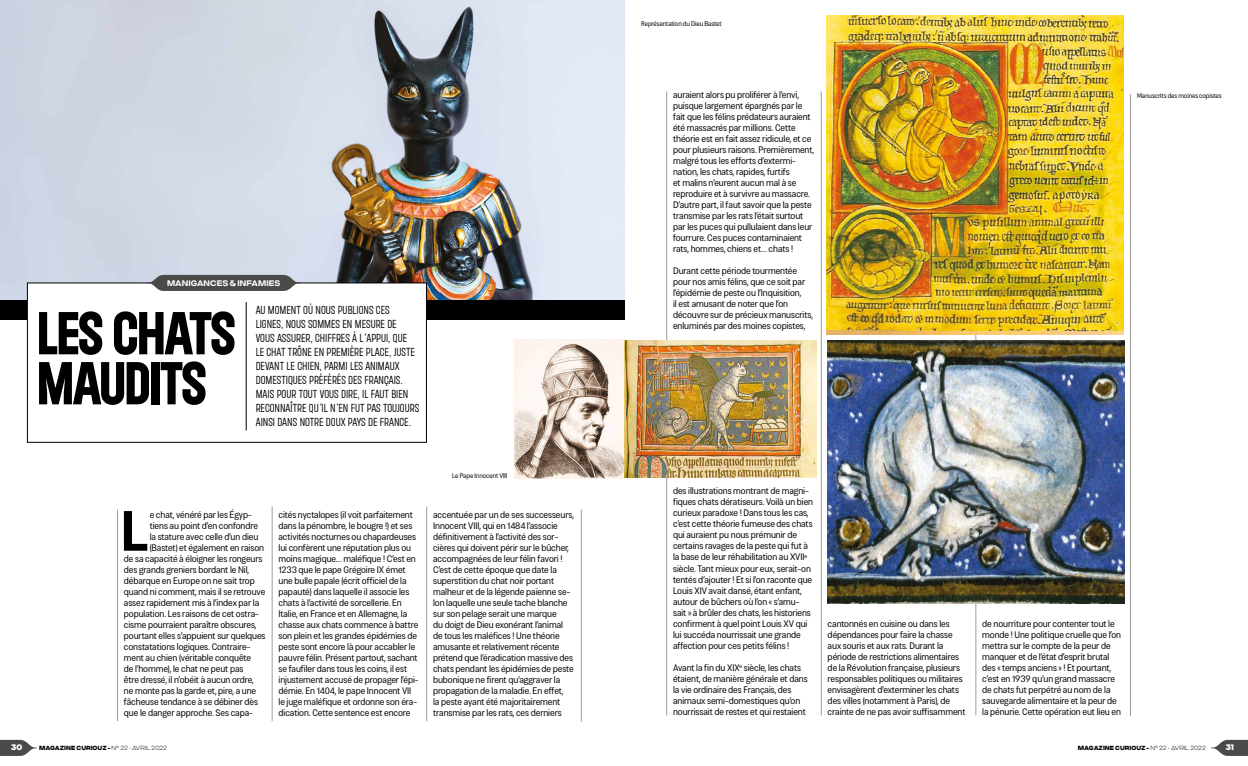
<style>
.page{position:relative;width:1248px;height:766px;background:#fff}
.page>*{position:absolute;margin:0;border:0;box-sizing:border-box;transform-origin:0 0}
.t1{font:700 65px/50px "Roundkey";letter-spacing:-.02em;color:#000}
.t2{font:700 53.9px "Cosima Core";color:#000}
.t3{font:300 12.5px/14px "Roundkey";color:#000}
.t4{font:300 9px/11px "Cosima Core";letter-spacing:-.01em;color:#000}
.t5{font:700 8.1px "Criteria CF";color:#fff}
.t6{font:8px "Criteria CF Super";color:#fff}
.t7{font:300 6.5px "Cosima Core";letter-spacing:-.015em;color:#000}
.t8{font:6px "Criteria CF Super";color:#000}
.s1{font-family:"Criteria CF";font-weight:200}
</style>
<div class="page">
<svg style="left:1211px;top:739px;width:36px;height:16px"></svg>
<svg style="left:0;top:739px;width:37px;height:16px"></svg>
<hr style="left:821px;top:91px;width:1px;height:624px;background:#9d9d9c">
<hr style="left:666px;top:91px;width:1px;height:624px;background:#9d9d9c">
<hr style="left:975px;top:91px;width:1px;height:624px;background:#9d9d9c">
<hr style="left:1130px;top:94px;width:1px;height:621px;background:#9d9d9c">
<img style="left:0;top:0;width:624px;height:300px">
<hr style="left:272px;top:506px;width:1px;height:215px;background:#9d9d9c">
<hr style="left:117px;top:509px;width:1px;height:212px;background:#9d9d9c">
<hr style="left:426px;top:506px;width:1px;height:215px;background:#9d9d9c">
<hr style="left:581px;top:509px;width:1px;height:212px;background:#9d9d9c">
<div style="left:0;top:300px;width:624px;height:20px;background:#000"></div>
<div style="left:27px;top:283px;width:399px;height:159px;background:#fff"></div>
<svg style="left:147px;top:275px;width:153px;height:16px;background:#5a5a5a"></svg>
<img style="left:826px;top:16px;width:297px;height:318px">
<img style="left:514px;top:339px;width:302px;height:139px">
<hr style="left:246px;top:302px;width:1px;height:128px;background:#000">
<img style="left:827px;top:340px;width:296px;height:263px">
<p class="t5" style="left:167px;top:276px;width:115px">MANIGANCES &amp; INFAMIES</p>
<h1 class="t1" style="left:37px;top:306px;width:200px">LES CHATS<br>MAUDITS</h1>
<p class="t3" style="left:256px;top:302px;width:165px">AU MOMENT OÙ NOUS PUBLIONS CES LIGNES, NOUS SOMMES EN MESURE DE<br>VOUS ASSURER, CHIFFRES À L’APPUI, QUE<br>LE CHAT TRÔNE EN PREMIÈRE PLACE, JUSTE DEVANT LE CHIEN, PARMI LES ANIMAUX DOMESTIQUES PRÉFÉRÉS DES FRANÇAIS.<br>MAIS POUR TOUT VOUS DIRE, IL FAUT BIEN RECONNAÎTRE QU’IL N’EN FUT PAS TOUJOURS AINSI DANS NOTRE DOUX PAYS DE FRANCE.</p>
<h2 class="t2" style="left:120px;top:493px;width:31px">L</h2>
<p class="t4" style="left:150px;top:508px;width:104px">e chat, vénéré par les Égyp-</p>
<p class="t4" style="left:150px;top:519px;width:110px">tiens au point d’en confondre</p>
<p class="t4" style="left:150px;top:530px;width:110px">la stature avec celle d’un dieu</p>
<p class="t4" style="left:150px;top:541px;width:116px">(Bastet) et également en raison</p>
<p class="t4" style="left:124px;top:552px;width:140px">de sa capacité à éloigner les rongeurs</p>
<p class="t4" style="left:124px;top:563px;width:127px">des grands greniers bordant le Nil,</p>
<p class="t4" style="left:124px;top:574px;width:132px">débarque en Europe on ne sait trop</p>
<p class="t4" style="left:124px;top:585px;width:143px">quand ni comment, mais il se retrouve</p>
<p class="t4" style="left:124px;top:596px;width:137px">assez rapidement mis à l’index par la</p>
<p class="t4" style="left:124px;top:607px;width:136px">population. Les raisons de cet ostra-</p>
<p class="t4" style="left:124px;top:618px;width:134px">cisme pourraient paraître obscures,</p>
<p class="t4" style="left:124px;top:629px;width:143px">pourtant elles s’appuient sur quelques</p>
<p class="t4" style="left:124px;top:640px;width:128px">constatations logiques. Contraire-</p>
<p class="t4" style="left:124px;top:651px;width:129px">ment au chien (véritable conquête</p>
<p class="t4" style="left:124px;top:662px;width:121px">de l’homme), le chat ne peut pas</p>
<p class="t4" style="left:124px;top:673px;width:131px">être dressé, il n’obéit à aucun ordre,</p>
<p class="t4" style="left:124px;top:684px;width:134px">ne monte pas la garde et, pire, a une</p>
<p class="t4" style="left:124px;top:695px;width:136px">fâcheuse tendance à se débiner dès</p>
<p class="t4" style="left:124px;top:706px;width:130px">que le danger approche. Ses capa-</p>
<p class="t4" style="left:278px;top:508px;width:141px">cités nyctalopes (il voit parfaitement dans la pénombre, le bougre !) et ses activités nocturnes ou chapardeuses lui confèrent une réputation plus ou moins magique… maléfique ! C’est en 1233 que le pape Grégoire IX émet une bulle papale (écrit officiel de la papauté) dans laquelle il associe les chats à l’activité de sorcellerie. En Italie, en France et en Allemagne, la chasse aux chats commence à battre son plein et les grandes épidémies de peste sont encore là pour accabler le pauvre félin. Présent partout, sachant se faufiler dans tous les coins, il est injustement accusé de propager l’épi&shy;démie. En 1404, le pape Innocent VII le juge maléfique et ordonne son éra&shy;dication. Cette sentence est encore</p>
<p class="t7" style="left:452px;top:470px;width:57px">Le Pape Innocent VIII</p>
<p class="t4" style="left:433px;top:508px;width:142px">accentuée par un de ses successeurs, Innocent VIII, qui en 1484 l’associe définitivement à l’activité des sor&shy;cières qui doivent périr sur le bûcher, accompagnées de leur félin favori !<br>C’est de cette époque que date la superstition du chat noir portant malheur et de la légende païenne se&shy;lon laquelle une seule tache blanche sur son pelage serait une marque<br>du doigt de Dieu exonérant l’animal de tous les maléfices ! Une théorie amusante et relativement récente prétend que l’éradication massive des chats pendant les épidémies de peste bubonique ne firent qu’aggraver la propagation de la maladie. En effet,<br>la peste ayant été majoritairement transmise par les rats, ces derniers</p>
<p class="t7" style="left:641px;top:19px;width:82px">Représentation du Dieu Bastet</p>
<p class="t4" style="left:673px;top:89px;width:142px">auraient alors pu proliférer à l’envi, puisque largement épargnés par le fait que les félins prédateurs auraient été massacrés par millions. Cette théorie est en fait assez ridicule, et ce pour plusieurs raisons. Premièrement, malgré tous les efforts d’extermi&shy;nation, les chats, rapides, furtifs<br>et malins n’eurent aucun mal à se reproduire et à survivre au massacre.<br>D’autre part, il faut savoir que la peste transmise par les rats l’était surtout par les puces qui pullulaient dans leur fourrure. Ces puces contaminaient rats, hommes, chiens et… chats !</p>
<p class="t4" style="left:673px;top:265px;width:141px">Durant cette période tourmentée pour nos amis félins, que ce soit par l’épidémie de peste ou l’Inquisition,<br>il est amusant de noter que l’on découvre sur de précieux manuscrits, enluminés par des moines copistes,</p>
<p class="t7" style="left:1136px;top:91px;width:86px">Manuscrits des moines copistes</p>
<p class="t4" style="left:673px;top:485px;width:142px">des illustrations montrant de magni&shy;fiques chats dératiseurs. Voilà un bien curieux paradoxe ! Dans tous les cas, c’est cette théorie fumeuse des chats qui auraient pu nous prémunir de certains ravages de la peste qui fut à la base de leur réhabilitation au XVII<sup>e </sup>siècle. Tant mieux pour eux, serait-on tentés d’ajouter ! Et si l’on raconte que Louis XIV avait dansé, étant enfant, autour de bûchers où l’on « s’amu&shy;sait » à brûler des chats, les historiens confirment à quel point Louis XV qui lui succéda nourrissait une grande affection pour ces petits félins !</p>
<p class="t4" style="left:673px;top:661px;width:136px">Avant la fin du XIX<sup>e</sup> siècle, les chats étaient, de manière générale et dans la vie ordinaire des Français, des animaux semi-domestiques qu’on nourrissait de restes et qui restaient</p>
<p class="t4" style="left:827px;top:617px;width:139px">cantonnés en cuisine ou dans les dépendances pour faire la chasse aux souris et aux rats. Durant la période de restrictions alimentaires de la Révolution française, plusieurs responsables politiques ou militaires envisagèrent d’exterminer les chats des villes (notamment à Paris), de crainte de ne pas avoir suffisamment</p>
<p class="t4" style="left:982px;top:617px;width:140px">de nourriture pour contenter tout le monde ! Une politique cruelle que l’on mettra sur le compte de la peur de manquer et de l’état d’esprit brutal des « temps anciens » ! Et pourtant, c’est en 1939 qu’un grand massacre de chats fut perpétré au nom de la sauvegarde alimentaire et la peur de la pénurie. Cette opération eut lieu en</p>
<p class="t6" style="left:11px;top:740px;width:13px">30</p>
<p class="t8" style="left:39px;top:742px;width:129px">MAGAZINE CURIOUZ - <span class="s1">N° 22 - AVRIL 2022</span></p>
<p class="t8" style="left:1077px;top:742px;width:129px">MAGAZINE CURIOUZ - <span class="s1">N° 22 - AVRIL 2022</span></p>
<p class="t6" style="left:1225px;top:740px;width:10px">31</p>
</div>
